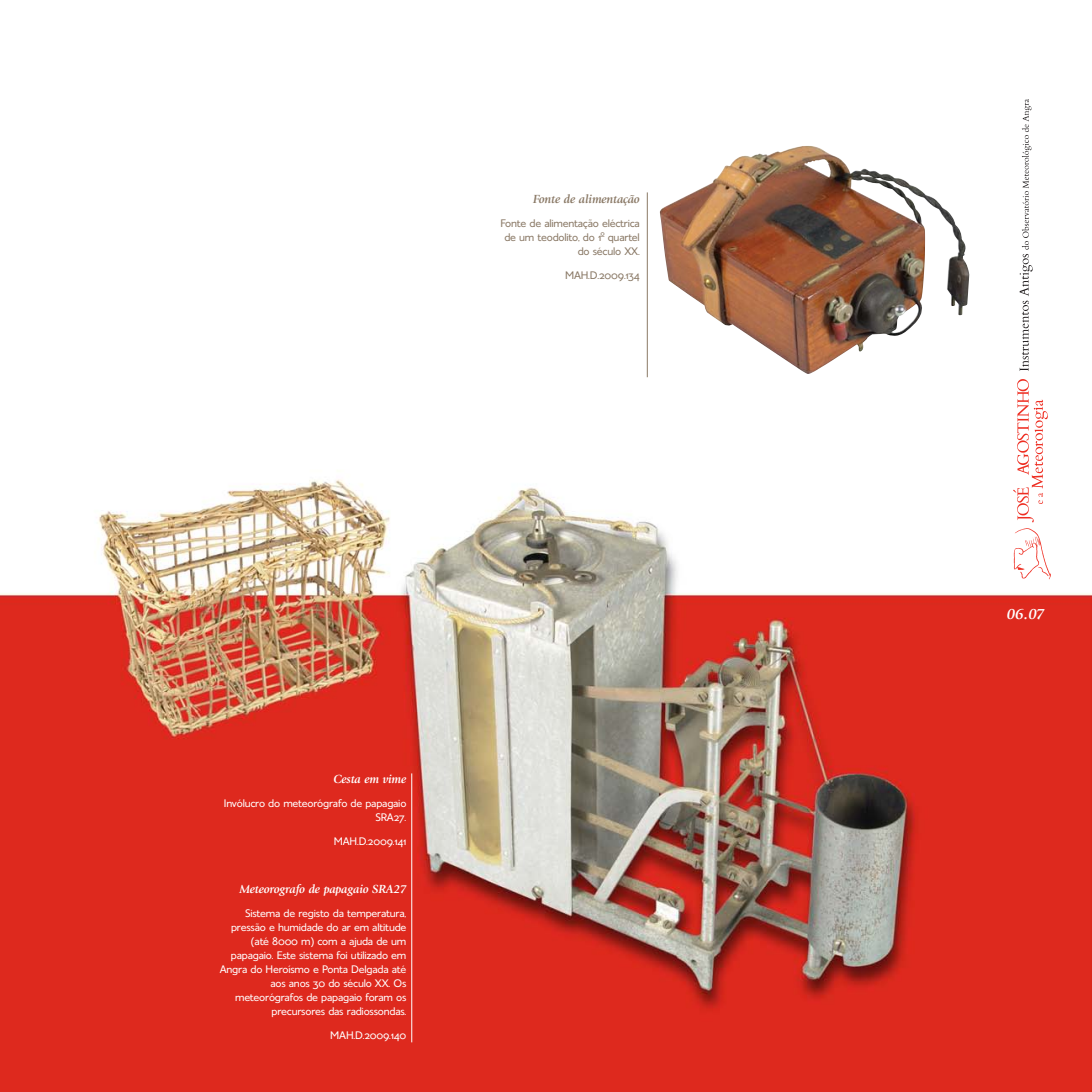
<style>
.page{position:relative;width:1092px;height:1092px;background:#fff}
.page>*{position:absolute;margin:0;border:0;box-sizing:border-box;transform-origin:0 0}
.t1{font:italic 700 15.75px "Giovanni";color:#fff}
.t2{font:italic 700 12.25px "Giovanni";letter-spacing:-.015em;color:#fff}
.t3{font:italic 700 12.25px "Giovanni";letter-spacing:-.015em;color:#8a7966}
.t4{font:11.38px/14px "Esans Alt";letter-spacing:-.02em;color:#fff;text-align:right}
.t5{font:11.38px/14px "Esans Alt";letter-spacing:-.02em;color:#8a7966;text-align:right}
.s1{font-family:"Futura"}
</style>
<div class="page">
<img style="left:0;top:192px;width:1091px;height:899px">
<hr style="left:411px;top:773px;width:1px;height:269px;background:#fff">
<svg style="left:1019px;top:99px;width:13px;height:272px"></svg>
<svg style="left:1013px;top:379px;width:34px;height:143px"></svg>
<img style="left:1005px;top:526px;width:49px;height:58px">
<img style="left:659px;top:146px;width:310px;height:228px">
<hr style="left:646px;top:192px;width:1px;height:185px;background:#8a7966">
<p class="t3" style="left:533px;top:194px;width:108px">Fonte de alimentação</p>
<p class="t5" style="left:500px;top:217px;width:141px">Fonte de alimentação eléctrica de um teodolito, do 1<span class="s1">º</span> quartel do século XX.</p>
<p class="t5" style="left:565px;top:269px;width:76px">MAH.D.2009.134</p>
<p class="t2" style="left:333px;top:774px;width:74px">Cesta em vime</p>
<p class="t4" style="left:224px;top:797px;width:184px">Invólucro do meteorógrafo de papagaio<br>SRA27.</p>
<p class="t4" style="left:334px;top:835px;width:74px">MAH.D.2009.141</p>
<p class="t2" style="left:239px;top:884px;width:168px">Meteorografo de papagaio SRA27</p>
<p class="t4" style="left:220px;top:907px;width:188px">Sistema de registo da temperatura, pressão e humidade do ar em altitude (até 8000 m) com a ajuda de um papagaio. Este sistema foi utilizado em Angra do Heroísmo e Ponta Delgada até aos anos 30 do século XX. Os meteorógrafos de papagaio foram os precursores das radiossondas.</p>
<p class="t4" style="left:330px;top:1029px;width:78px">MAH.D.2009.140</p>
<h1 class="t1" style="left:1006px;top:607px;width:39px">06.07</h1>
</div>
